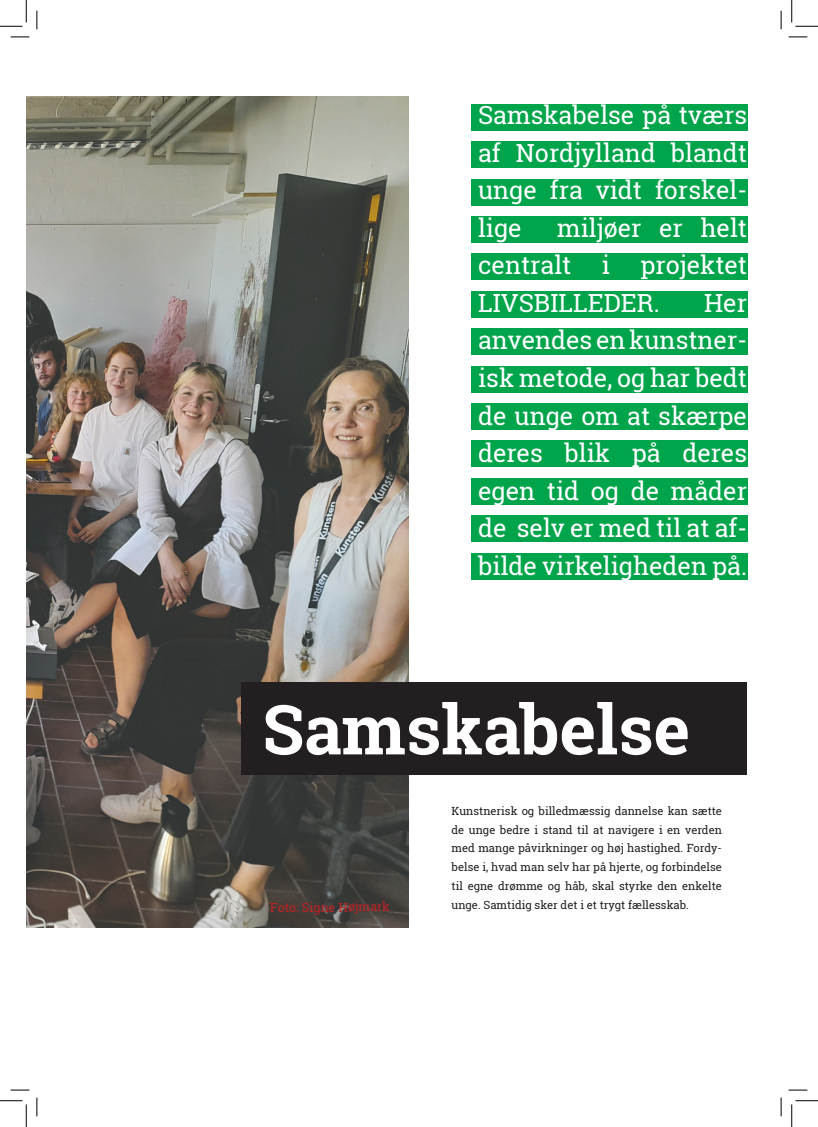
<style>
.page{position:relative;width:818px;height:1127px;background:#fff}
.page>*{position:absolute;margin:0;border:0;box-sizing:border-box;transform-origin:0 0}
._55-55-bold-left{font:700 68.75px "Roboto Slab";color:#fff}
._20-30-reg-leftjusti{font:25px/37.5px "Roboto Slab";color:#fff;text-align:justify}
.t1{font:12.5px "Roboto Slab";color:#c22025}
._9-15-reg-leftjustif{font:11.25px/18.8px "Roboto Slab";color:#231f20;text-align:justify}
</style>
<div class="page">
<img style="left:26px;top:96px;width:383px;height:831px">
<div style="left:241px;top:682px;width:506px;height:92px;background:#231f20"></div>
<div style="left:471px;top:142px;width:277px;height:26px;background:#00a54b"></div>
<div style="left:471px;top:104px;width:277px;height:26px;background:#00a54b"></div>
<div style="left:471px;top:179px;width:277px;height:26px;background:#00a54b"></div>
<div style="left:471px;top:216px;width:277px;height:27px;background:#00a54b"></div>
<div style="left:471px;top:254px;width:277px;height:26px;background:#00a54b"></div>
<div style="left:471px;top:291px;width:277px;height:26px;background:#00a54b"></div>
<div style="left:471px;top:328px;width:277px;height:27px;background:#00a54b"></div>
<div style="left:471px;top:366px;width:277px;height:26px;background:#00a54b"></div>
<div style="left:471px;top:403px;width:277px;height:26px;background:#00a54b"></div>
<div style="left:471px;top:440px;width:277px;height:27px;background:#00a54b"></div>
<div style="left:471px;top:478px;width:277px;height:26px;background:#00a54b"></div>
<div style="left:471px;top:515px;width:277px;height:26px;background:#00a54b"></div>
<div style="left:471px;top:552px;width:277px;height:27px;background:#00a54b"></div>
<svg style="left:11px;top:36px;width:18px;height:2px"></svg>
<svg style="left:788px;top:36px;width:19px;height:2px"></svg>
<svg style="left:11px;top:1089px;width:18px;height:1px"></svg>
<svg style="left:788px;top:1089px;width:19px;height:1px"></svg>
<svg style="left:36px;top:11px;width:2px;height:18px"></svg>
<svg style="left:36px;top:1097px;width:2px;height:18px"></svg>
<svg style="left:780px;top:11px;width:2px;height:18px"></svg>
<svg style="left:780px;top:1097px;width:2px;height:18px"></svg>
<svg style="left:0;top:0;width:27px;height:27px"></svg>
<svg style="left:0;top:1100px;width:27px;height:26px"></svg>
<svg style="left:791px;top:0;width:27px;height:27px"></svg>
<svg style="left:791px;top:1100px;width:27px;height:26px"></svg>
<p class="_20-30-reg-leftjusti" style="left:478px;top:96px;width:270px">Samskabelse på tværs af Nordjylland blandt unge fra vidt forskel&shy;lige</p>
<p class="_20-30-reg-leftjusti" style="left:478px;top:209px;width:271px;text-indent:79px">miljøer er helt centralt i projektet LIVSBILLEDER.</p>
<p class="_20-30-reg-leftjusti" style="left:478px;top:284px;width:271px;text-indent:226px">Her anvendes en kunstner&shy;isk metode, og har bedt de unge om at skærpe deres blik på deres egen tid og de måder de selv er med til at af&shy;bilde virkeligheden på.</p>
<p class="_55-55-bold-left" style="left:262px;top:682px;width:429px">Samskabelse</p>
<p class="t1" style="left:270px;top:899px;width:121px;rotate:-1deg">Foto: Signe Højmark</p>
<p class="_9-15-reg-leftjustif" style="left:451px;top:801px;width:272px">Kunstnerisk og billedmæssig dannelse kan sætte de unge bedre i stand til at navigere i en verden med mange påvirkninger og høj hastighed. Fordy&shy;belse i, hvad man selv har på hjerte, og forbindelse til egne drømme og håb, skal styrke den enkelte unge. Samtidig sker det i et trygt fællesskab.</p>
</div>
